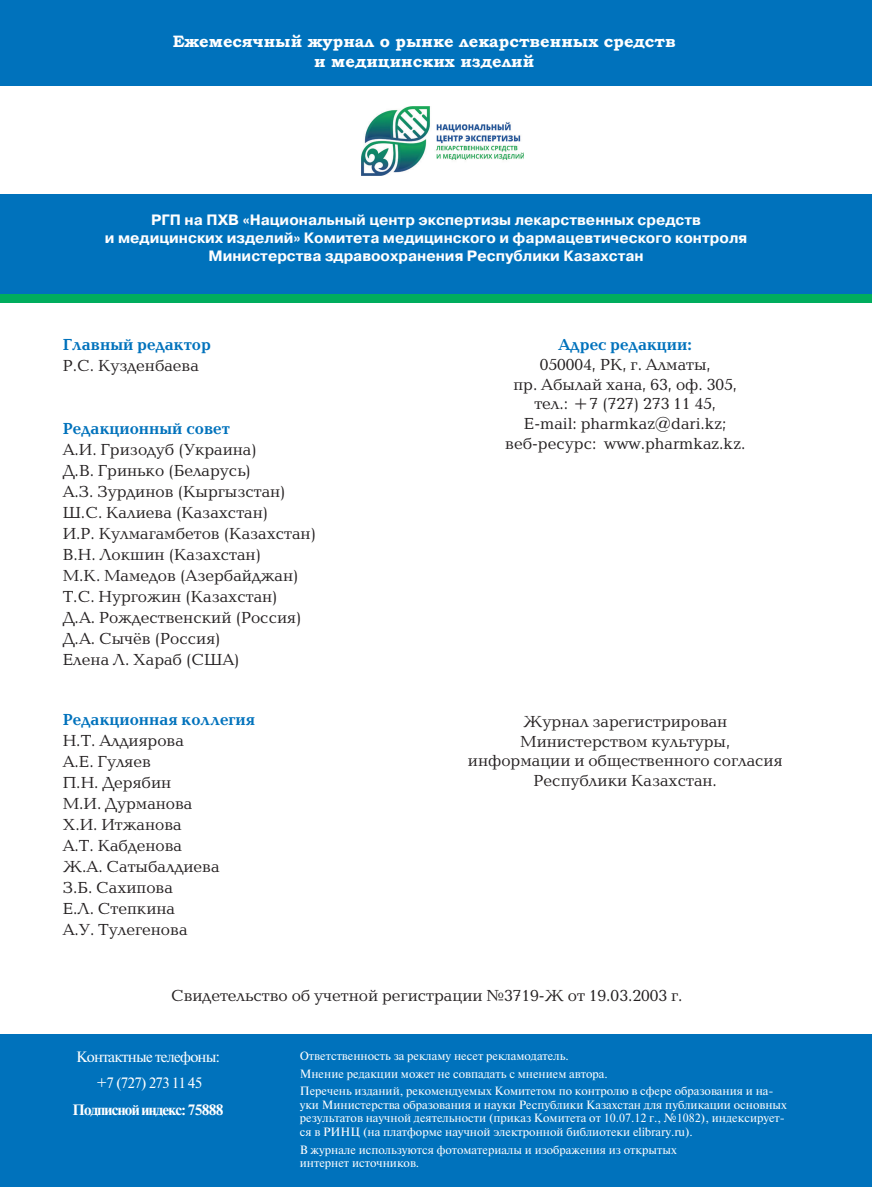
<style>
.page{position:relative;width:872px;height:1187px;background:#fff}
.page>*{position:absolute;margin:0;border:0;box-sizing:border-box;transform-origin:0 0}
.t1{font:16.5px/21px "DS Baltica";color:#231f20}
.t2{font:700 16.5px "DS Baltica";color:#0072bc}
.t3{font:700 16.5px/19.8px "Bookman Old Style";color:#fff;text-align:center}
.t4{font:700 15px/18px "DS Pragmatica";color:#fff;text-align:center}
.t5{font:15px/26.5px "DS Times";letter-spacing:-.05em;color:#fff;text-align:center}
.t6{font:700 15px "DS Times";letter-spacing:-.05em;color:#fff}
.t7{font:12px/13.5px "DS Times";color:#fff}
</style>
<div class="page">
<div style="left:0;top:0;width:872px;height:85px;background:#0072bc"></div>
<div style="left:0;top:194px;width:872px;height:100px;background:#0072bc"></div>
<div style="left:0;top:1034px;width:872px;height:152px;background:#0072bc"></div>
<div style="left:0;top:294px;width:872px;height:9px;background:#00ad5e"></div>
<img style="left:361px;top:107px;width:162px;height:69px">
<p class="t3" style="left:173px;top:31px;width:504px">Ежемесячный журнал о рынке лекарственных средств и медицинских изделий</p>
<p class="t4" style="left:105px;top:211px;width:644px">РГП на ПХВ «Национальный центр экспертизы лекарственных средств<br>и медицинских изделий» Комитета медицинского и фармацевтического контроля<br>Министерства здравоохранения Республики Казахстан</p>
<p class="t2" style="left:63px;top:335px;width:150px">Главный редактор</p>
<p class="t1" style="left:63px;top:356px;width:138px">Р.С. Кузденбаева</p>
<p class="t2" style="left:63px;top:419px;width:169px">Редакционный совет</p>
<p class="t1" style="left:63px;top:440px;width:255px">А.И. Гризодуб (Украина)<br>Д.В. Гринько (Беларусь)<br>А.З. Зурдинов (Кыргызстан)<br>Ш.С. Калиева (Казахстан)<br>И.Р. Кулмагамбетов (Казахстан)<br>В.Н. Локшин (Казахстан)<br>М.К. Мамедов (Азербайджан)<br>Т.С. Нургожин (Казахстан)<br>Д.А. Рождественский (Россия)<br>Д.А. Сычёв (Россия)<br>Елена Л. Хараб (США)</p>
<p class="t2" style="left:63px;top:711px;width:194px">Редакционная коллегия</p>
<p class="t1" style="left:63px;top:731px;width:158px">Н.Т. Алдиярова<br>А.Е. Гуляев<br>П.Н. Дерябин<br>М.И. Дурманова<br>Х.И. Итжанова<br>А.Т. Кабденова<br>Ж.А. Сатыбалдиева<br>З.Б. Сахипова<br>Е.Л. Степкина<br>А.У. Тулегенова</p>
<p class="t2" style="left:559px;top:336px;width:134px">Адрес редакции:</p>
<p class="t1" style="left:505px;top:355px;width:242px;line-height:19.8px;text-align:center">050004, РК, г. Алматы,<br>пр. Абылай хана, 63, оф. 305, тел.: +7 (727) 273 11 45,<br>Е-mail: pharmkaz@dari.kz; веб-ресурс: www.pharmkaz.kz.</p>
<p class="t1" style="left:468px;top:712px;width:316px;line-height:19.8px;text-align:center">Журнал зарегистрирован<br>Министерством культуры, информации и общественного согласия<br>Республики Казахстан.</p>
<p class="t1" style="left:171px;top:985px;width:513px">Свидетельство об учетной регистрации №3719-Ж от 19.03.2003 г.</p>
<p class="t5" style="left:76px;top:1043px;width:145px">Контактные телефоны: +7 (727) 273 11 45</p>
<p class="t6" style="left:72px;top:1101px;width:153px">Подписной индекс: 75888</p>
<p class="t7" style="left:300px;top:1046px;width:475px;line-height:17.7px">Ответственность за рекламу несет рекламодатель.<br>Мнение редакции может не совпадать с мнением автора.<br>Перечень изданий, рекомендуемых Комитетом по контролю в сфере образования и на-</p>
<p class="t7" style="left:300px;top:1097px;width:488px">уки Министерства образования и науки Республики Казахстан для публикации основных результатов научной деятельности (приказ Комитета от 10.07.12 г., №1082), индексирует&shy;ся в РИНЦ (на платформе научной электронной библиотеки elibrary.ru).</p>
<p class="t7" style="left:300px;top:1142px;width:378px">В журнале используются фотоматериалы и изображения из открытых интернет источников.</p>
</div>
